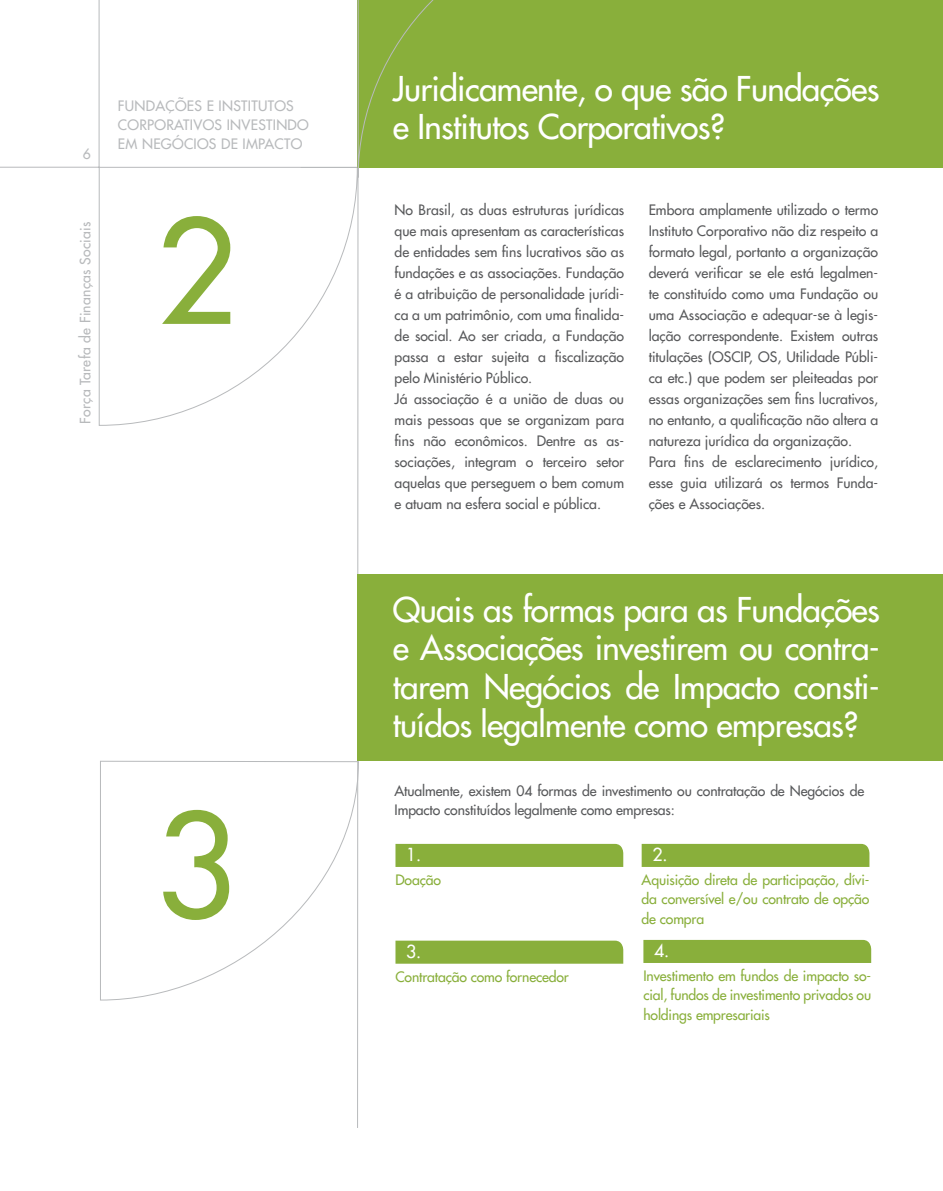
<style>
.page{position:relative;width:943px;height:1191px;background:#fff}
.page>*{position:absolute;margin:0;border:0;box-sizing:border-box;transform-origin:0 0}
.t1{font:140px "Futura LT";color:#89af3b}
.t2{font:33.25px/38.5px "Futura LT";letter-spacing:-.02em;color:#fff}
.t3{font:17.5px "Futura LT";color:#fff}
.t4{font:14px/21px "Futura LT";color:#58595b}
.t5{font:14px/19.2px "Futura LT";letter-spacing:-.01em;color:#89af3b;text-align:justify}
.t6{font:14px "Futura LT";letter-spacing:.02em;color:#b8babc}
</style>
<div class="page">
<svg style="left:0;top:0;width:359px;height:1128px"></svg>
<div style="left:357px;top:0;width:586px;height:168px;background:#89af3b"></div>
<div style="left:358px;top:574px;width:585px;height:186px;background:#89af3b"></div>
<svg style="left:357px;top:0;width:77px;height:178px"></svg>
<svg style="left:100px;top:760px;width:259px;height:241px"></svg>
<div style="left:395px;top:844px;width:228px;height:23px;background:#89af3b"></div>
<div style="left:641px;top:844px;width:228px;height:23px;background:#89af3b"></div>
<div style="left:395px;top:940px;width:228px;height:23px;background:#89af3b"></div>
<div style="left:643px;top:940px;width:228px;height:23px;background:#89af3b"></div>
<p class="t6" style="left:83px;top:144px;width:10px">6</p>
<p class="t6" style="left:118px;top:97px;width:18px">Funda</p>
<p class="t6" style="left:165px;top:97px;width:66px">ções e Institutos</p>
<p class="t6" style="left:118px;top:116px;width:20px">Corporativos</p>
<p class="t6" style="left:227px;top:116px;width:14px">Investindo</p>
<p class="t6" style="left:118px;top:135px;width:75px">em Negócios</p>
<p class="t6" style="left:221px;top:135px;width:36px">de Impacto</p>
<p class="t6" style="left:76px;top:424px;width:204px;rotate:-90deg">Força Tarefa de Finanças Sociais</p>
<h1 class="t1" style="left:156px;top:181px;width:82px">2</h1>
<h1 class="t1" style="left:156px;top:775px;width:82px">3</h1>
<h2 class="t2" style="left:393px;top:69px;width:488px">Juridicamente, o que são Fundações e Institutos Corporativos?</h2>
<p class="t4" style="left:394px;top:199px;width:231px">No Brasil, as duas estruturas jurídicas que mais apresentam as características de entidades sem fins lucrativos são as fundações e as associações. Fundação é a atribuição de personalidade jurídi&shy;ca a um patrimônio, com uma finalida&shy;de social. Ao ser criada, a Fundação passa a estar sujeita a fiscalização pelo Ministério Público.<br>Já associação é a união de duas ou mais pessoas que se organizam para fins não econômicos. Dentre as as&shy;sociações, integram o terceiro setor aquelas que perseguem o bem comum e atuam na esfera social e pública.</p>
<p class="t4" style="left:648px;top:199px;width:231px">Embora amplamente utilizado o termo Instituto Corporativo não diz respeito a formato legal, portanto a organização deverá verificar se ele está legalmen&shy;te constituído como uma Fundação ou uma Associação e adequar-se à legis&shy;lação correspondente. Existem outras titulações (OSCIP, OS, Utilidade Públi&shy;ca etc.) que podem ser pleiteadas por essas organizações sem fins lucrativos, no entanto, a qualificação não altera a natureza jurídica da organização.<br>Para fins de esclarecimento jurídico, esse guia utilizará os termos Funda&shy;ções e Associações.</p>
<h2 class="t2" style="left:393px;top:590px;width:488px;text-align:justify">Quais as formas para as Fundações e Associações investirem ou contra&shy;tarem Negócios de Impacto consti&shy;tuídos legalmente como empresas?</h2>
<p class="t4" style="left:394px;top:781px;width:471px;line-height:19.2px">Atualmente, existem 04 formas de investimento ou contratação de Negócios de<br>Impacto constituídos legalmente como empresas:</p>
<p class="t3" style="left:406px;top:843px;width:17px">1.</p>
<p class="t3" style="left:652px;top:843px;width:17px">2.</p>
<p class="t5" style="left:395px;top:870px;width:47px">Doação</p>
<p class="t5" style="left:641px;top:870px;width:229px">Aquisição direta de participação, dívi&shy;da conversível e/ou contrato de opção de compra</p>
<p class="t3" style="left:406px;top:940px;width:17px">3.</p>
<p class="t3" style="left:654px;top:939px;width:17px">4.</p>
<p class="t5" style="left:395px;top:967px;width:175px">Contratação como fornecedor</p>
<p class="t5" style="left:643px;top:966px;width:229px">Investimento em fundos de impacto so&shy;cial, fundos de investimento privados ou holdings empresariais</p>
</div>
